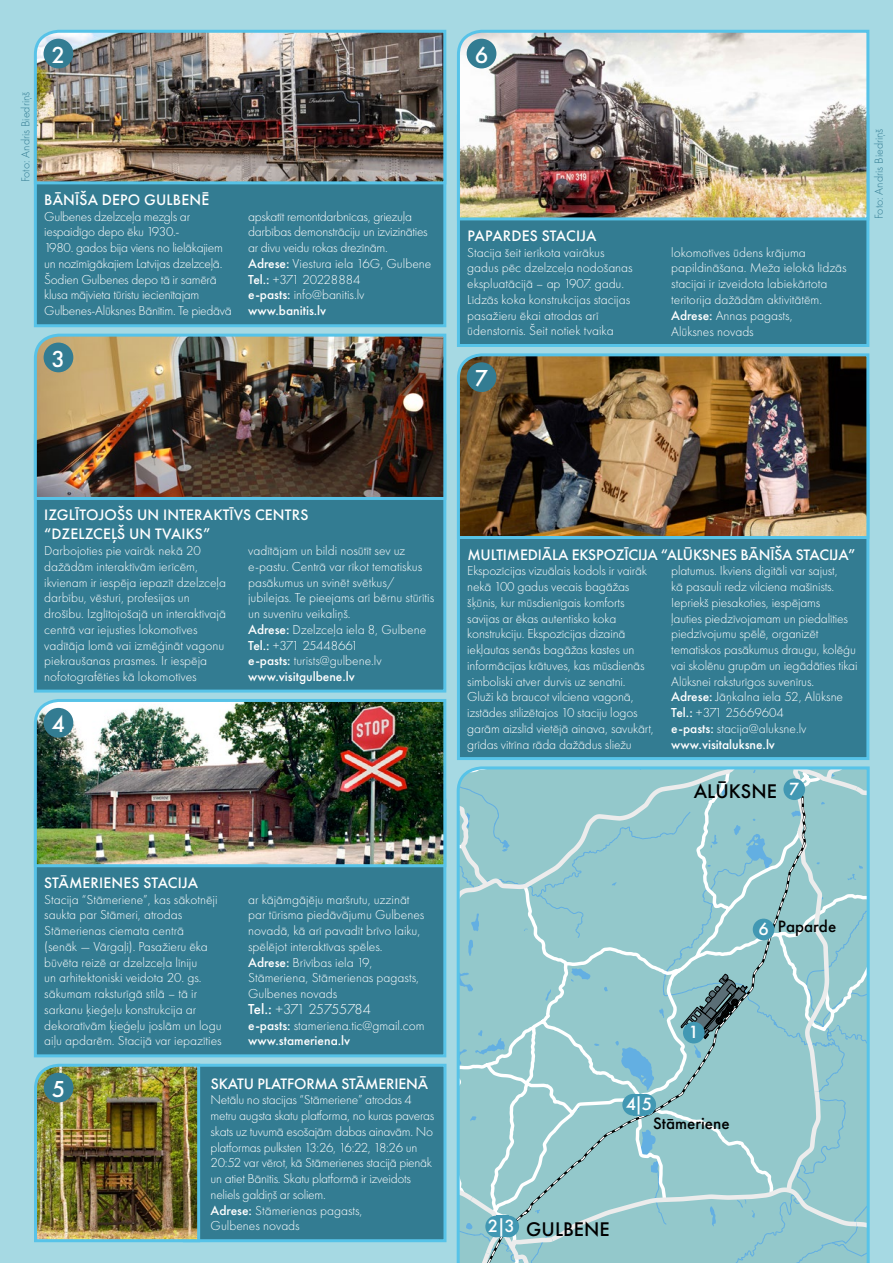
<style>
.page{position:relative;width:893px;height:1263px;background:#a6d9e3}
.page>*{position:absolute;margin:0;border:0;box-sizing:border-box;transform-origin:0 0}
.t1{font:500 24px "Futura PT";color:#fff}
.t2{font:500 20.55px "Futura PT";color:#000}
.t3{font:500 18.3px "Futura PT";color:#fff}
.t4{font:500 17.1px "Futura PT";color:#000}
.t5{font:500 15.75px/18.9px "Futura PT";letter-spacing:.01em;color:#fff}
.t6{font:500 15.75px "Futura PT";letter-spacing:-.01em;color:#fff}
.t7{font:300 15px "Futura PT";letter-spacing:-.05em;color:#fff}
.t8{font:300 13.5px/15.8px "Futura PT";letter-spacing:-.01em;color:#fff}
.t9{font:500 13.5px/15.8px "Futura PT";color:#fff}
.t10{font:300 12px "Futura PT";color:#337c92}
.s1{font-weight:500}
.s2{font-weight:300}
</style>
<div class="page">
<svg style="left:456px;top:766px;width:414px;height:497px;background:#95c8cd"></svg>
<div style="left:34px;top:100px;width:412px;height:227px;background:#337c92;border:3px solid #57c3e8"></div>
<img style="left:33px;top:29px;width:414px;height:157px">
<div style="left:44px;top:39px;width:29px;height:29px;background:#337c92;border-radius:50%"></div>
<div style="left:457px;top:114px;width:412px;height:233px;background:#337c92;border:3px solid #57c3e8"></div>
<img style="left:457px;top:29px;width:413px;height:193px">
<div style="left:467px;top:39px;width:29px;height:29px;background:#337c92;border-radius:50%"></div>
<div style="left:457px;top:414px;width:412px;height:346px;background:#337c92;border:3px solid #57c3e8"></div>
<img style="left:457px;top:353px;width:413px;height:187px">
<div style="left:467px;top:362px;width:29px;height:30px;background:#337c92;border-radius:50%"></div>
<div style="left:34px;top:434px;width:412px;height:258px;background:#337c92;border:3px solid #57c3e8"></div>
<img style="left:33px;top:333px;width:414px;height:168px">
<div style="left:44px;top:343px;width:29px;height:29px;background:#337c92;border-radius:50%"></div>
<div style="left:34px;top:799px;width:412px;height:258px;background:#337c92;border:3px solid #57c3e8"></div>
<img style="left:33px;top:699px;width:414px;height:170px">
<div style="left:44px;top:708px;width:29px;height:30px;background:#337c92;border-radius:50%"></div>
<div style="left:183px;top:1064px;width:263px;height:178px;background:#337c92;border:3px solid #57c3e8"></div>
<img style="left:34px;top:1063px;width:168px;height:180px">
<div style="left:44px;top:1073px;width:30px;height:29px;background:#337c92;border-radius:50%"></div>
<p class="t10" style="left:19px;top:182px;width:92px;rotate:-90deg">Foto: Andris Biedriņš</p>
<h1 class="t1" style="left:52px;top:40px;width:15px">2</h1>
<p class="t5" style="left:44px;top:190px;width:166px">BĀNĪŠA DEPO GULBENĒ</p>
<p class="t8" style="left:44px;top:208px;width:189px">Gulbenes dzelzceļa mezgls ar iespaidīgo depo ēku 1930.-<br>1980. gados bija viens no lielākajiem un nozīmīgākajiem Latvijas dzelzceļā.<br>Šodien Gulbenes depo tā ir samērā klusa mājvieta tūristu iecienītajam Gulbenes-Alūksnes Bānītim. Te piedāvā</p>
<p class="t8" style="left:248px;top:208px;width:185px">apskatīt remontdarbnīcas, griezuļa darbības demonstrāciju un izvizināties ar divu veidu rokas drezīnām.<br><span class="s1">Adrese:</span> Viestura iela 16G, Gulbene<br><span class="s1">Tel.:</span> +371 20228884<br><span class="s1">e-pasts:</span> info@banitis.lv <span class="s1">www.banitis.lv</span></p>
<h1 class="t1" style="left:52px;top:344px;width:15px">3</h1>
<h1 class="t1" style="left:475px;top:40px;width:15px">6</h1>
<p class="t5" style="left:467px;top:226px;width:131px">PAPARDES STACIJA</p>
<p class="t8" style="left:467px;top:244px;width:167px">Stacija šeit ierīkota vairākus gadus pēc dzelzceļa nodošanas ekspluatācijā – ap 1907. gadu.<br>Līdzās koka konstrukcijas stacijas pasažieru ēkai atrodas arī ūdenstornis. Šeit notiek tvaika</p>
<p class="t8" style="left:671px;top:244px;width:177px">lokomotīves ūdens krājuma papildināšana. Meža ielokā līdzās stacijai ir izveidota labiekārtota teritorija dažādām aktivitātēm.<br><span class="s1">Adrese:</span> Annas pagasts,<br>Alūksnes novads</p>
<h1 class="t1" style="left:475px;top:364px;width:15px">7</h1>
<p class="t10" style="left:872px;top:219px;width:92px;rotate:-90deg">Foto: Andris Biedriņš</p>
<p class="t5" style="left:44px;top:506px;width:266px">IZGLĪTOJOŠS UN INTERAKTĪVS CENTRS “DZELZCEĻŠ UN TVAIKS”</p>
<p class="t8" style="left:44px;top:543px;width:183px">Darbojoties pie vairāk nekā 20 dažādām interaktīvām ierīcēm, ikvienam ir iespēja iepazīt dzelzceļa darbību, vēsturi, profesijas un drošību. Izglītojošajā un interaktīvajā centrā var iejusties lokomotīves vadītāja lomā vai izmēģināt vagonu piekraušanas prasmes. Ir iespēja nofotografēties kā lokomotīves</p>
<p class="t8" style="left:248px;top:543px;width:188px">vadītājam un bildi nosūtīt sev uz e-pastu. Centrā var rīkot tematiskus pasākumus un svinēt svētkus/ jubilejas. Te pieejams arī bērnu stūrītis un suvenīru veikaliņš.<br><span class="s1">Adrese:</span> Dzelzceļa iela 8, Gulbene<br><span class="s1">Tel.:</span> +371 25448661<br><span class="s1">e-pasts:</span> turists@gulbene.lv <span class="s1">www.visitgulbene.lv</span></p>
<h1 class="t1" style="left:52px;top:709px;width:15px">4</h1>
<p class="t5" style="left:44px;top:873px;width:155px">STĀMERIENES STACIJA</p>
<p class="t8" style="left:44px;top:891px;width:179px">Stacija “Stāmeriene”, kas sākotnēji saukta par Stāmeri, atrodas Stāmerienas ciemata centrā<br>(senāk — Vārgaļi). Pasažieru ēka būvēta reizē ar dzelzceļa līniju<br>un arhitektoniski veidota 20. gs. sākumam raksturīgā stilā – tā ir sarkanu ķieģeļu konstrukcija ar dekoratīvām ķieģeļu joslām un logu aiļu apdarēm. Stacijā var iepazīties</p>
<p class="t8" style="left:248px;top:891px;width:178px">ar kājāmgājēju maršrutu, uzzināt par tūrisma piedāvājumu Gulbenes novadā, kā arī pavadīt brīvo laiku, spēlējot interaktīvas spēles.<br><span class="s1">Adrese:</span> Brīvības iela 19,<br>Stāmeriena, Stāmerienas pagasts,<br>Gulbenes novads</p>
<p class="t7" style="left:248px;top:1000px;width:124px"><span class="s1">Tel.:</span> +371 25755784</p>
<p class="t9" style="left:248px;top:1017px;width:178px">e-pasts: <span class="s2">stameriena.tic@gmail.com </span>www.stameriena.lv</p>
<h1 class="t1" style="left:52px;top:1074px;width:15px">5</h1>
<p class="t6" style="left:211px;top:1074px;width:219px">SKATU PLATFORMA STĀMERIENĀ</p>
<p class="t8" style="left:211px;top:1092px;width:225px">Netālu no stacijas “Stāmeriene” atrodas 4 metru augsta skatu platforma, no kuras paveras skats uz tuvumā esošajām dabas ainavām. No platformas pulksten 13:26, 16:22, 18:26 un 20:52 var vērot, kā Stāmerienes stacijā pienāk un atiet Bānītis. Skatu platformā ir izveidots neliels galdiņš ar soliem.<br><span class="s1">Adrese:</span> Stāmerienas pagasts,<br>Gulbenes novads</p>
<p class="t6" style="left:467px;top:545px;width:390px">MULTIMEDIĀLA EKSPOZĪCIJA “ALŪKSNES BĀNĪŠA STACIJA”</p>
<p class="t8" style="left:467px;top:563px;width:188px">Ekspozīcijas vizuālais kodols ir vairāk nekā 100 gadus vecais bagāžas šķūnis, kur mūsdienīgais komforts savijas ar ēkas autentisko koka konstrukciju. Ekspozīcijas dizainā iekļautas senās bagāžas kastes un informācijas krātuves, kas mūsdienās simboliski atver durvis uz senatni.<br>Gluži kā braucot vilciena vagonā, izstādes stilizētajos 10 staciju logos garām aizslīd vietējā ainava, savukārt, grīdas vitrīna rāda dažādus sliežu</p>
<p class="t8" style="left:671px;top:563px;width:188px">platumus. Ikviens digitāli var sajust,<br>kā pasauli redz vilciena mašīnists.<br>Iepriekš piesakoties, iespējams<br>ļauties piedzīvojamam un piedalīties piedzīvojumu spēlē, organizēt tematiskos pasākumus draugu, kolēģu vai skolēnu grupām un iegādāties tikai Alūksnei raksturīgos suvenīrus.<br><span class="s1">Adrese:</span> Jāņkalna iela 52, Alūksne <span class="s1">Tel.:</span> +371 25669604<br><span class="s1">e-pasts:</span> stacija@aluksne.lv <span class="s1">www.visitaluksne.lv</span></p>
<h2 class="t2" style="left:694px;top:778px;width:85px">ALŪKSNE</h2>
<h3 class="t3" style="left:789px;top:778px;width:12px">7</h3>
<h3 class="t3" style="left:758px;top:918px;width:12px">6</h3>
<p class="t4" style="left:778px;top:916px;width:60px">Paparde</p>
<h3 class="t3" style="left:626px;top:1093px;width:28px">4|5</h3>
<h3 class="t3" style="left:689px;top:1021px;width:12px">1</h3>
<p class="t4" style="left:653px;top:1113px;width:78px">Stāmeriene</p>
<h3 class="t3" style="left:488px;top:1215px;width:29px">2|3</h3>
<h2 class="t2" style="left:526px;top:1216px;width:85px">GULBENE</h2>
</div>
